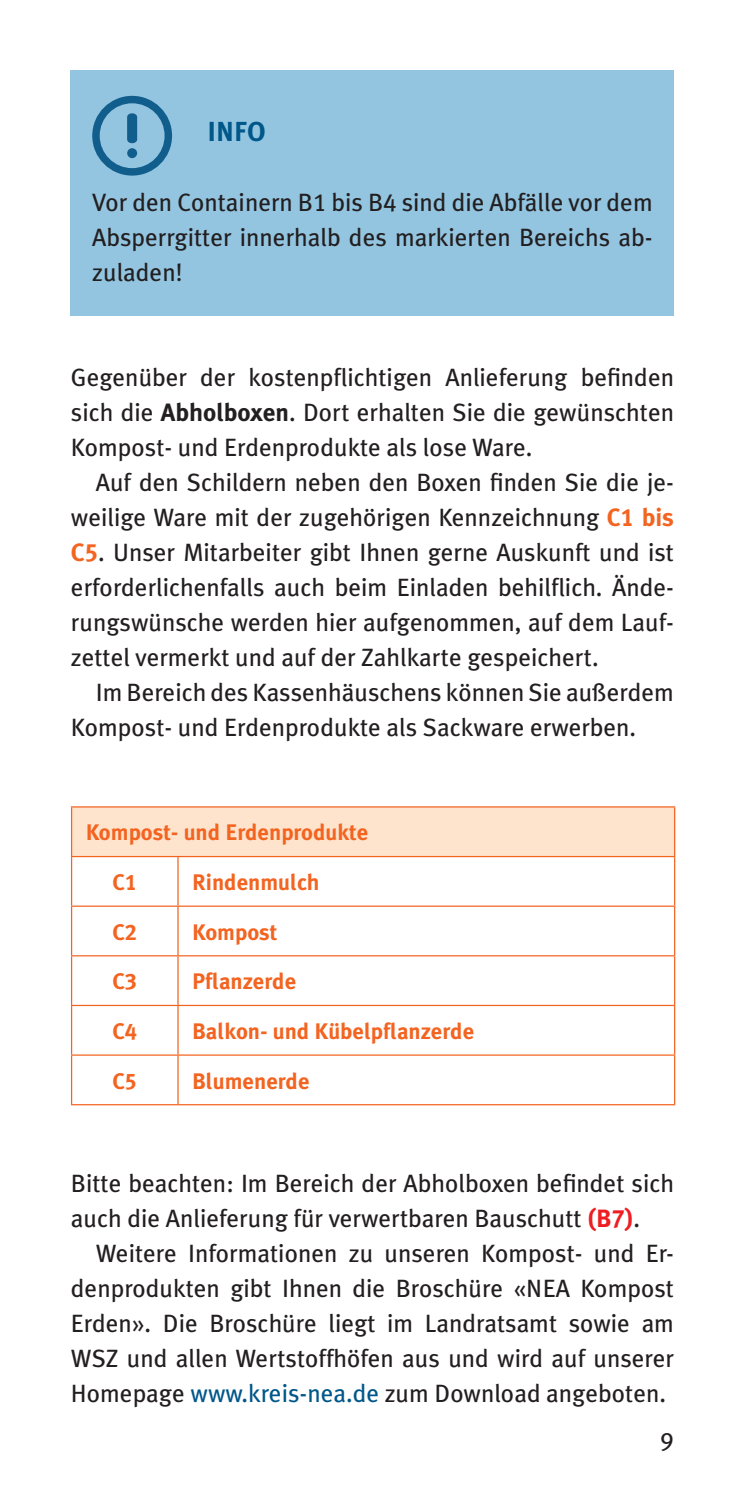
<style>
.page{position:relative;width:745px;height:1489px;background:#fff}
.page>*{position:absolute;margin:0;border:0;box-sizing:border-box;transform-origin:0 0}
.t1{font:700 27.5px "Meta Plus";color:#005789}
.t2{font:25px/35px "Meta Plus";color:#231f20;text-align:justify}
.t3{font:700 22.5px "Meta Plus";color:#f36421}
.s1{font-family:"Meta Plus Book Caps"}
.s2{font-weight:700}
.s3{font-weight:700;color:#f36421}
.s4{font-family:"Meta Plus Bold Caps";color:#f36421}
.s5{font-family:"Meta Plus Bold Caps";font-weight:400}
.s6{font-weight:700;color:#ee1d23}
.s7{font-family:"Meta Plus Bold Caps";color:#ee1d23}
.s8{color:#005789}
</style>
<div class="page">
<div style="left:71px;top:71px;width:602px;height:245px;background:#93c5e1"></div>
<div style="left:71px;top:806px;width:603px;height:50px;background:#fee4cd"></div>
<hr style="left:71px;top:806px;width:107px;height:1px;background:#f36421">
<hr style="left:71px;top:807px;width:1px;height:48px;background:#f36421">
<hr style="left:178px;top:806px;width:496px;height:1px;background:#f36421">
<hr style="left:673px;top:807px;width:1px;height:48px;background:#f36421">
<hr style="left:71px;top:855px;width:107px;height:2px;background:#f36421">
<hr style="left:71px;top:857px;width:1px;height:48px;background:#f36421">
<hr style="left:178px;top:855px;width:496px;height:2px;background:#f36421">
<hr style="left:177px;top:857px;width:1px;height:48px;background:#f36421">
<hr style="left:673px;top:857px;width:1px;height:48px;background:#f36421">
<hr style="left:71px;top:905px;width:107px;height:1px;background:#f36421">
<hr style="left:71px;top:906px;width:1px;height:49px;background:#f36421">
<hr style="left:178px;top:905px;width:496px;height:1px;background:#f36421">
<hr style="left:177px;top:906px;width:1px;height:49px;background:#f36421">
<hr style="left:673px;top:906px;width:1px;height:49px;background:#f36421">
<hr style="left:71px;top:955px;width:107px;height:1px;background:#f36421">
<hr style="left:71px;top:956px;width:1px;height:48px;background:#f36421">
<hr style="left:178px;top:955px;width:496px;height:1px;background:#f36421">
<hr style="left:177px;top:956px;width:1px;height:48px;background:#f36421">
<hr style="left:673px;top:956px;width:1px;height:48px;background:#f36421">
<hr style="left:71px;top:1004px;width:107px;height:2px;background:#f36421">
<hr style="left:71px;top:1006px;width:1px;height:48px;background:#f36421">
<hr style="left:178px;top:1004px;width:496px;height:2px;background:#f36421">
<hr style="left:177px;top:1006px;width:1px;height:48px;background:#f36421">
<hr style="left:673px;top:1006px;width:1px;height:48px;background:#f36421">
<hr style="left:71px;top:1054px;width:107px;height:1px;background:#f36421">
<hr style="left:71px;top:1055px;width:1px;height:49px;background:#f36421">
<hr style="left:178px;top:1054px;width:496px;height:1px;background:#f36421">
<hr style="left:177px;top:1055px;width:1px;height:49px;background:#f36421">
<hr style="left:673px;top:1055px;width:1px;height:49px;background:#f36421">
<hr style="left:71px;top:1104px;width:107px;height:1px;background:#f36421">
<hr style="left:178px;top:1104px;width:496px;height:1px;background:#f36421">
<svg style="left:92px;top:96px;width:80px;height:80px"></svg>
<p class="t1" style="left:207px;top:115px;width:59px">INFO</p>
<p class="t2" style="left:92px;top:184px;width:561px">Vor den Containern B<span class="s1">1</span> bis B<span class="s1">4</span> sind die Abfälle vor dem Absperrgitter innerhalb des markierten Bereichs ab&shy;zuladen!</p>
<p class="t2" style="left:71px;top:359px;width:604px">Gegenüber der kostenpflichtigen Anlieferung befinden sich die <span class="s2">Abholboxen</span>. Dort erhalten Sie die gewünschten Kompost- und Erdenprodukte als lose Ware.</p>
<p class="t2" style="left:71px;top:464px;width:604px;text-indent:25px">Auf den Schildern neben den Boxen finden Sie die je&shy;weilige Ware mit der zugehörigen Kennzeichnung <span class="s3">C</span><span class="s4">1</span> <span class="s3">bis C</span><span class="s4">5</span>. Unser Mitarbeiter gibt Ihnen gerne Auskunft und ist erforderlichenfalls auch beim Einladen behilflich. Ände&shy;rungswünsche werden hier aufgenommen, auf dem Lauf&shy;zettel vermerkt und auf der Zahlkarte gespeichert.</p>
<p class="t2" style="left:71px;top:674px;width:604px;text-indent:25px">Im Bereich des Kassenhäuschens können Sie außerdem<br>Kompost- und Erdenprodukte als Sackware erwerben.</p>
<p class="t3" style="left:86px;top:819px;width:284px">Kompost- und Erdenprodukte</p>
<p class="t3" style="left:112px;top:869px;width:26px">C<span class="s5">1</span></p>
<p class="t3" style="left:192px;top:869px;width:129px">Rindenmulch</p>
<p class="t3" style="left:112px;top:918px;width:26px">C<span class="s5">2</span></p>
<p class="t3" style="left:192px;top:918px;width:87px">Kompost</p>
<p class="t3" style="left:112px;top:968px;width:26px">C<span class="s5">3</span></p>
<p class="t3" style="left:192px;top:968px;width:105px">Pflanzerde</p>
<p class="t3" style="left:112px;top:1018px;width:26px">C<span class="s5">4</span></p>
<p class="t3" style="left:192px;top:1018px;width:283px">Balkon- und Kübelpflanzerde</p>
<p class="t3" style="left:112px;top:1067px;width:26px">C<span class="s5">5</span></p>
<p class="t3" style="left:192px;top:1067px;width:119px">Blumenerde</p>
<p class="t2" style="left:71px;top:1164px;width:604px">Bitte beachten: Im Bereich der Abholboxen befindet sich auch die Anlieferung für verwertbaren Bauschutt <span class="s6">(B</span><span class="s7">7</span><span class="s6">)</span>.</p>
<p class="t2" style="left:71px;top:1234px;width:604px;text-indent:25px">Weitere Informationen zu unseren Kompost- und Er&shy;denprodukten gibt Ihnen die Broschüre «NEA Kompost Erden». Die Broschüre liegt im Landratsamt sowie am WSZ und allen Wertstoffhöfen aus und wird auf unserer Homepage <span class="s8">www.kreis-nea.de</span> zum Download angeboten.</p>
<p class="t2" style="left:660px;top:1418px;width:15px">9</p>
</div>
